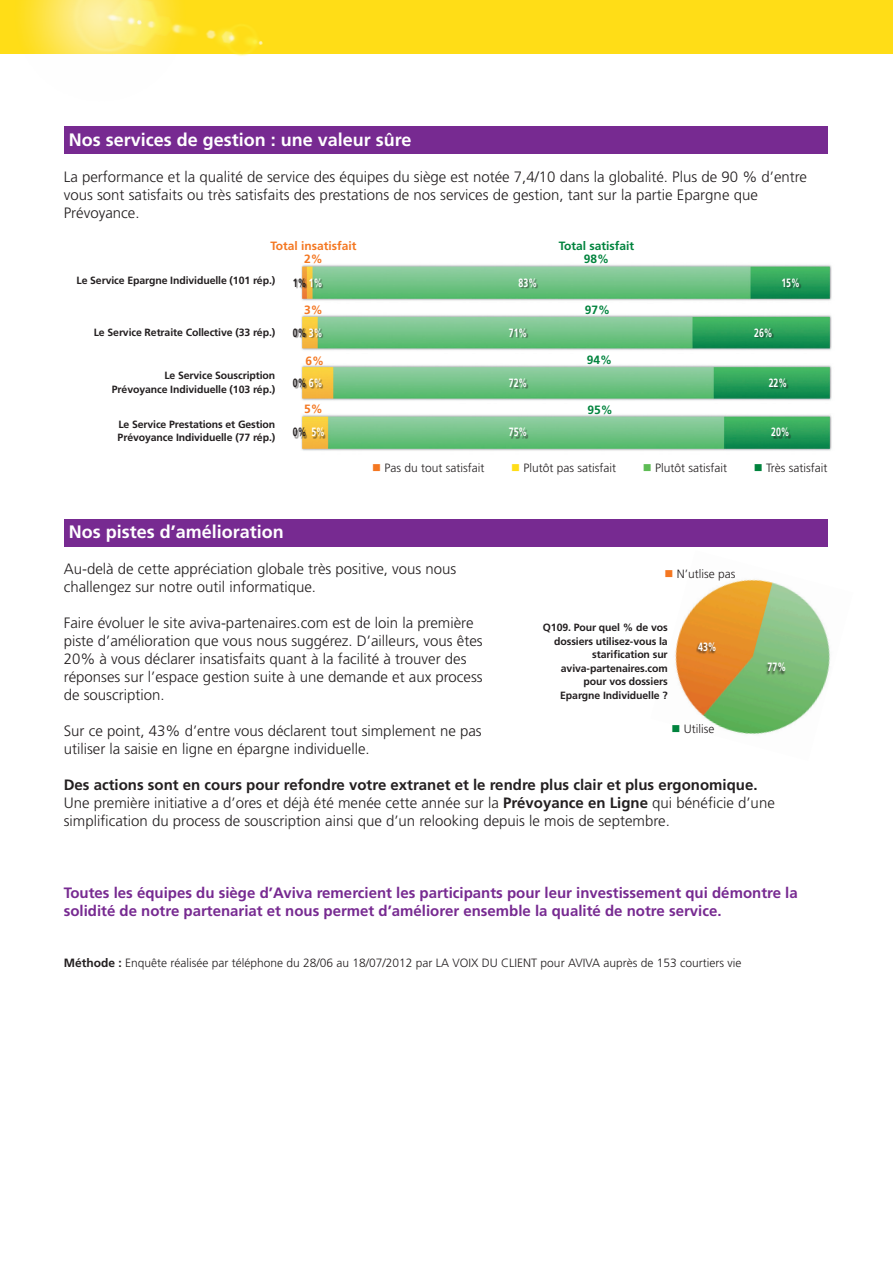
<style>
.page{position:relative;width:893px;height:1263px;background:#fff}
.page>*{position:absolute;margin:0;border:0;box-sizing:border-box;transform-origin:0 0}
.soustitre{font:700 18px "Frutiger";color:#fff}
.teste2{font:300 15px/18px "Frutiger";color:#231f20}
.texte{font:300 15px/18px "Frutiger";color:#231f20}
.teste2-2{font:700 15px/18px "Frutiger";color:#772a91}
.teste2-3{font:300 12px "Frutiger";color:#231f20}
.titre{font:300 12px "Frutiger";color:#231f20}
.titre-2{font:700 12px "Frutiger";color:#fff;scale:.73 1}
.titre-3{font:700 12px "Frutiger";color:#00833d}
.titre-4{font:700 12px "Frutiger";color:#f47721}
.titre-5{font:700 12px "Frutiger";color:#231f20;scale:.73 1}
.titre-6{font:700 10.5px/13.5px "Frutiger";letter-spacing:-.01em;color:#231f20;text-align:right}
.s1{color:#fff}
.s2{color:#f47721}
.s3{color:#ffdd17}
.s4{color:#5ebc55}
.s5{color:#00833d}
.s6{font-weight:700}
</style>
<div class="page">
<div style="left:64px;top:126px;width:763px;height:28px;background:#772a91"></div>
<div style="left:64px;top:519px;width:763px;height:27px;background:#772a91"></div>
<img style="left:301px;top:264px;width:531px;height:187px">
<div style="left:294px;top:279px;width:507px;height:160px;background:#231f20;opacity:.5"></div>
<img style="left:675px;top:579px;width:155px;height:156px">
<div style="left:765px;top:663px;width:21px;height:13px;background:#231f20;opacity:.75"></div>
<div style="left:696px;top:642px;width:21px;height:13px;background:#231f20;opacity:.75"></div>
<div style="left:0;top:0;width:893px;height:53px;background:#ffdd17"></div>
<img style="left:0;top:0;width:297px;height:56px">
<p class="soustitre" style="left:69px;top:129px;width:344px">Nos services de gestion : une valeur sûre</p>
<p class="texte" style="left:64px;top:168px;width:745px">La performance et la qualité de service des équipes du siège est notée 7,4/10 dans la globalité. Plus de 90 % d’entre vous sont satisfaits ou très satisfaits des prestations de nos services de gestion, tant sur la partie Epargne que<br>Prévoyance.</p>
<p class="titre-4" style="left:271px;top:239px;width:88px">Total insatisfait</p>
<p class="titre-4" style="left:304px;top:252px;width:20px">2%</p>
<p class="titre-3" style="left:559px;top:239px;width:77px">Total satisfait</p>
<p class="titre-3" style="left:584px;top:252px;width:27px">98%</p>
<p class="titre-6" style="left:77px;top:274px;width:200px">Le Service Epargne Individuelle (101 rép.)</p>
<p class="titre-6" style="left:94px;top:326px;width:183px">Le Service Retraite Collective (33 rép.)</p>
<p class="titre-6" style="left:112px;top:369px;width:165px">Le Service Souscription<br>Prévoyance Individuelle (103 rép.)</p>
<p class="titre-6" style="left:118px;top:417px;width:159px;text-align:left">Le Service Prestations et Gestion<br>Prévoyance Individuelle (77 rép.)</p>
<p class="titre-5" style="left:293px;top:276px;width:42px">1% <span class="s1">1%</span></p>
<p class="titre-2" style="left:519px;top:276px;width:27px">83%</p>
<p class="titre-2" style="left:781px;top:276px;width:27px">15%</p>
<p class="titre-4" style="left:304px;top:303px;width:20px">3%</p>
<p class="titre-3" style="left:585px;top:302px;width:27px">97%</p>
<p class="titre-5" style="left:293px;top:325px;width:42px">0% <span class="s1">3%</span></p>
<p class="titre-2" style="left:509px;top:325px;width:27px">71%</p>
<p class="titre-2" style="left:754px;top:325px;width:27px">26%</p>
<p class="titre-4" style="left:305px;top:354px;width:20px">6%</p>
<p class="titre-3" style="left:587px;top:353px;width:27px">94%</p>
<p class="titre-5" style="left:293px;top:375px;width:42px">0% <span class="s1">6%</span></p>
<p class="titre-2" style="left:509px;top:375px;width:27px">72%</p>
<p class="titre-2" style="left:769px;top:375px;width:27px">22%</p>
<p class="titre-4" style="left:304px;top:402px;width:20px">5%</p>
<p class="titre-3" style="left:587px;top:403px;width:27px">95%</p>
<p class="titre-5" style="left:293px;top:425px;width:46px">0% <span class="s1">5%</span></p>
<p class="titre-2" style="left:509px;top:425px;width:27px">75%</p>
<p class="titre-2" style="left:771px;top:425px;width:27px">20%</p>
<p class="titre" style="left:372px;top:461px;width:114px"><span class="s2">■</span> Pas du tout satisfait</p>
<p class="titre" style="left:511px;top:461px;width:106px"><span class="s3">■</span> Plutôt pas satisfait</p>
<p class="titre" style="left:643px;top:461px;width:86px"><span class="s4">■</span> Plutôt satisfait</p>
<p class="titre" style="left:754px;top:461px;width:75px"><span class="s5">■</span> Très satisfait</p>
<p class="soustitre" style="left:69px;top:521px;width:217px">Nos pistes d’amélioration</p>
<p class="teste2" style="left:64px;top:560px;width:394px">Au-delà de cette appréciation globale très positive, vous nous challengez sur notre outil informatique.</p>
<p class="teste2" style="left:64px;top:614px;width:420px">Faire évoluer le site aviva-partenaires.com est de loin la première piste d’amélioration que vous nous suggérez. D’ailleurs, vous êtes 20% à vous déclarer insatisfaits quant à la facilité à trouver des réponses sur l’espace gestion suite à une demande et aux process de souscription.</p>
<p class="teste2" style="left:64px;top:722px;width:419px">Sur ce point, 43% d’entre vous déclarent tout simplement ne pas utiliser la saisie en ligne en épargne individuelle.</p>
<p class="teste2" style="left:64px;top:776px;width:712px"><span class="s6">Des actions sont en cours pour refondre votre extranet et le rendre plus clair et plus ergonomique.<br></span>Une première initiative a d’ores et déjà été menée cette année sur la <span class="s6">Prévoyance en Ligne</span> qui bénéficie d’une simplification du process de souscription ainsi que d’un relooking depuis le mois de septembre.</p>
<p class="titre" style="left:664px;top:567px;width:72px"><span class="s2">■</span> N’utlise pas</p>
<p class="titre-6" style="left:543px;top:621px;width:126px">Q109. Pour quel % de vos dossiers utilisez-vous la starification sur aviva-partenaires.com pour vos dossiers<br>Epargne Individuelle ?</p>
<p class="titre-2" style="left:698px;top:640px;width:27px">43%</p>
<p class="titre-2" style="left:768px;top:660px;width:27px">77%</p>
<p class="titre" style="left:672px;top:722px;width:44px"><span class="s5">■</span> Utilise</p>
<p class="teste2-2" style="left:64px;top:884px;width:735px">Toutes les équipes du siège d’Aviva remercient les participants pour leur investissement qui démontre la solidité de notre partenariat et nous permet d’améliorer ensemble la qualité de notre service.</p>
<p class="teste2-3" style="left:64px;top:956px;width:679px"><span class="s6">Méthode :</span> Enquête réalisée par téléphone du 28/06 au 18/07/2012 par LA VOIX DU CLIENT pour AVIVA auprès de 153 courtiers vie</p>
</div>
